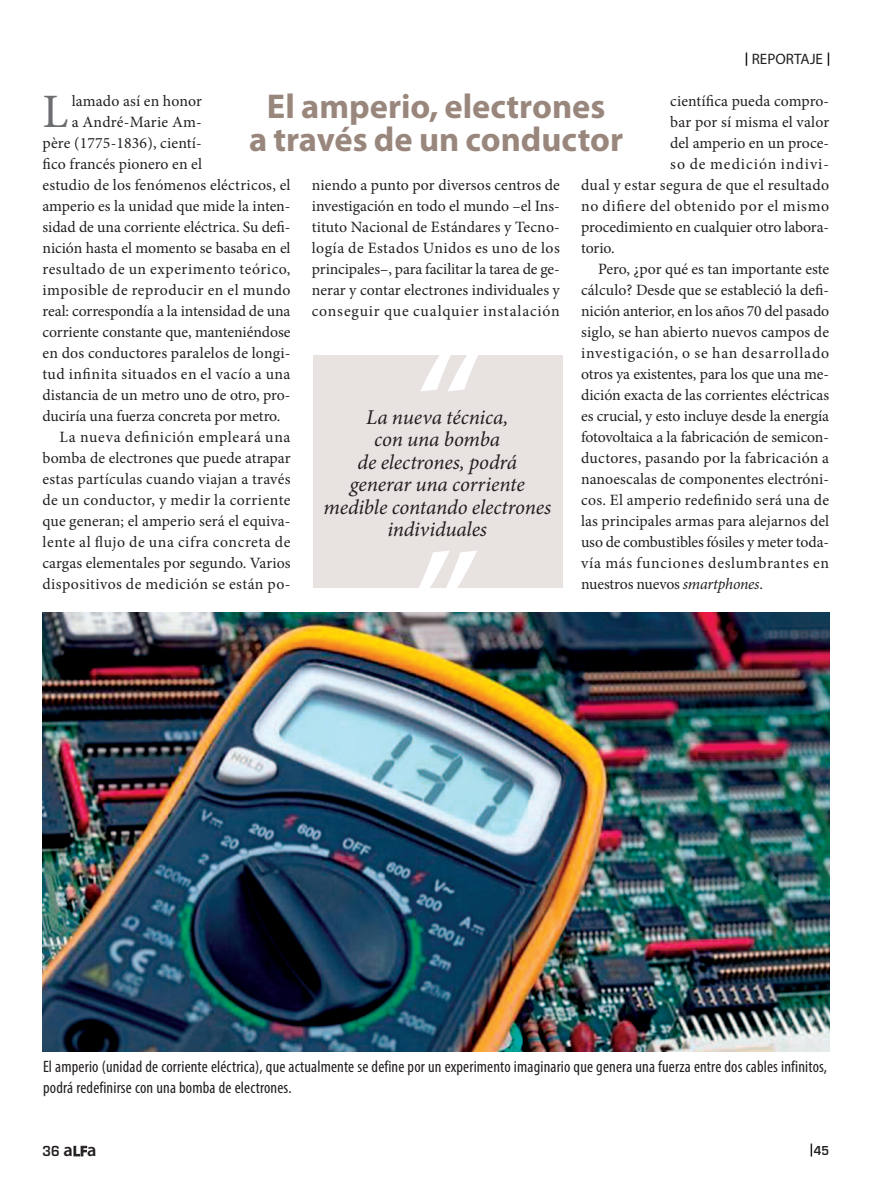
<style>
.page{position:relative;width:893px;height:1191px;background:#fff}
.page>*{position:absolute;margin:0;border:0;box-sizing:border-box;transform-origin:0 0}
.t1{font:italic 183.6px "Myriad Pro";color:#fff}
.t2{font:48px "Minion Pro";color:#6c6d70}
.t3{font:700 34.5px/33px "Myriad Pro";color:#99877d;text-align:center}
.t4{font:italic 21px/22.5px "Minion Pro";letter-spacing:-.005em;color:#231f20;text-align:center}
.t5{font:condensed 16.5px/21px "Myriad Pro";letter-spacing:.01em;color:#231f20}
.t6{font:15.75px/21px "Minion Pro";letter-spacing:.005em;color:#231f20;text-align:justify}
.t7{font:15.75px "Minion Pro";letter-spacing:.03em;color:#231f20}
.t8{font:15.75px "Minion Pro";letter-spacing:.035em;color:#231f20}
.t9{font:15.75px "Minion Pro";letter-spacing:.05em;color:#231f20}
.t10{font:15.75px "Minion Pro";letter-spacing:.045em;color:#231f20}
.t11{font:15.75px "Minion Pro";letter-spacing:.06em;color:#231f20}
.t12{font:15.15px "Myriad Pro";color:#231f20}
.t13{font:700 15.15px "Eurostile";color:#231f20;scale:.9 1}
.t14{font:700 13.5px "Eurostile";color:#231f20;scale:.9 1}
.s1{font-style:italic}
.s2{font-family:"Myriad Pro";font-weight:600;font-size:18.45px}
.s3{font-family:"Myriad Pro";font-weight:600;font-size:14.25px}
</style>
<div class="page">
<svg style="left:811px;top:1143px;width:1px;height:13px"></svg>
<svg style="left:746px;top:53px;width:1px;height:13px"></svg>
<svg style="left:828px;top:53px;width:1px;height:13px"></svg>
<div style="left:313px;top:355px;width:250px;height:233px;background:#e8e3e1"></div>
<img style="left:43px;top:612px;width:786px;height:439px">
<p class="t12" style="left:752px;top:54px;width:73px">REPORTAJE</p>
<h3 class="t3" style="left:249px;top:93px;width:376px">El amperio, electrones<br>a través de un conductor</h3>
<p class="t6" style="left:670px;top:92px;width:160px">científica pueda compro-</p>
<p class="t6" style="left:670px;top:113px;width:160px">bar por sí misma el valor</p>
<p class="t6" style="left:670px;top:134px;width:160px">del amperio en un proce-</p>
<p class="t11" style="left:670px;top:158px;width:160px">so de medición indivi-</p>
<p class="t6" style="left:581px;top:176px;width:250px">dual y estar segura de que el resultado</p>
<p class="t10" style="left:581px;top:200px;width:250px">no difiere del obtenido por el mismo</p>
<p class="t6" style="left:581px;top:218px;width:249px">procedimiento en cualquier otro labora-</p>
<p class="t6" style="left:581px;top:239px;width:35px">torio.</p>
<p class="t6" style="left:598px;top:260px;width:233px">Pero, ¿por qué es tan importante este</p>
<p class="t6" style="left:581px;top:281px;width:249px">cálculo? Desde que se estableció la defi-</p>
<p class="t6" style="left:581px;top:302px;width:250px">nición anterior, en los años 70 del pasado</p>
<p class="t6" style="left:581px;top:323px;width:250px">siglo, se han abierto nuevos campos de</p>
<p class="t9" style="left:581px;top:347px;width:250px">investigación, o se han desarrollado</p>
<p class="t6" style="left:581px;top:365px;width:249px">otros ya existentes, para los que una me-</p>
<p class="t6" style="left:581px;top:386px;width:250px">dición exacta de las corrientes eléctricas</p>
<p class="t6" style="left:581px;top:407px;width:250px">es crucial, y esto incluye desde la energía</p>
<p class="t6" style="left:581px;top:428px;width:249px">fotovoltaica a la fabricación de semicon-</p>
<p class="t6" style="left:581px;top:449px;width:250px">ductores, pasando por la fabricación a</p>
<p class="t6" style="left:581px;top:470px;width:249px">nanoescalas de componentes electróni-</p>
<p class="t6" style="left:581px;top:491px;width:250px">cos. El amperio redefinido será una de</p>
<p class="t6" style="left:581px;top:512px;width:250px">las principales armas para alejarnos del</p>
<p class="t6" style="left:581px;top:533px;width:249px">uso de combustibles fósiles y meter toda-</p>
<p class="t9" style="left:581px;top:557px;width:250px">vía más funciones deslumbrantes en</p>
<p class="t6" style="left:581px;top:575px;width:183px">nuestros nuevos <span class="s1">smartphones</span>.</p>
<h2 class="t2" style="left:43px;top:93px;width:27px">L</h2>
<p class="t6" style="left:72px;top:92px;width:132px">lamado así en honor</p>
<p class="t6" style="left:72px;top:113px;width:132px">a André-Marie Am-</p>
<p class="t6" style="left:43px;top:134px;width:161px">père (1775-1836), cientí-</p>
<p class="t6" style="left:43px;top:155px;width:161px">fico francés pionero en el</p>
<p class="t6" style="left:43px;top:176px;width:250px">estudio de los fenómenos eléctricos, el</p>
<p class="t6" style="left:43px;top:197px;width:249px">amperio es la unidad que mide la inten-</p>
<p class="t6" style="left:43px;top:218px;width:249px">sidad de una corriente eléctrica. Su defi-</p>
<p class="t6" style="left:43px;top:239px;width:250px">nición hasta el momento se basaba en el</p>
<p class="t8" style="left:43px;top:263px;width:250px">resultado de un experimento teórico,</p>
<p class="t7" style="left:43px;top:284px;width:250px">imposible de reproducir en el mundo</p>
<p class="t6" style="left:43px;top:302px;width:250px">real: correspondía a la intensidad de una</p>
<p class="t6" style="left:43px;top:323px;width:250px">corriente constante que, manteniéndose</p>
<p class="t6" style="left:43px;top:344px;width:249px">en dos conductores paralelos de longi-</p>
<p class="t7" style="left:43px;top:368px;width:250px">tud infinita situados en el vacío a una</p>
<p class="t6" style="left:43px;top:386px;width:249px">distancia de un metro uno de otro, pro-</p>
<p class="t6" style="left:43px;top:407px;width:239px">duciría una fuerza concreta por metro.</p>
<p class="t10" style="left:60px;top:431px;width:233px">La nueva definición empleará una</p>
<p class="t6" style="left:43px;top:449px;width:250px">bomba de electrones que puede atrapar</p>
<p class="t6" style="left:43px;top:470px;width:250px">estas partículas cuando viajan a través</p>
<p class="t7" style="left:43px;top:494px;width:250px">de un conductor, y medir la corriente</p>
<p class="t6" style="left:43px;top:512px;width:249px">que generan; el amperio será el equiva-</p>
<p class="t8" style="left:43px;top:536px;width:250px">lente al flujo de una cifra concreta de</p>
<p class="t6" style="left:43px;top:554px;width:250px">cargas elementales por segundo. Varios</p>
<p class="t7" style="left:43px;top:578px;width:249px">dispositivos de medición se están po-</p>
<p class="t6" style="left:312px;top:176px;width:250px">niendo a punto por diversos centros de investigación en todo el mundo –el Ins&shy;tituto Nacional de Estándares y Tecno&shy;logía de Estados Unidos es uno de los principales–, para facilitar la tarea de ge&shy;nerar y contar electrones individuales y conseguir que cualquier instalación</p>
<h1 class="t1" style="left:407px;top:343px;width:64px">“</h1>
<h3 class="t4" style="left:323px;top:407px;width:229px">La nueva técnica,<br>con una bomba<br>de electrones, podrá<br>generar una corriente medible contando electrones individuales</h3>
<h1 class="t1" style="left:490px;top:598px;width:64px;rotate:-180deg">“</h1>
<p class="t5" style="left:43px;top:1057px;width:785px">El amperio (unidad de corriente eléctrica), que actualmente se define por un experimento imaginario que genera una fuerza entre dos cables infinitos, podrá redefinirse con una bomba de electrones.</p>
<p class="t13" style="left:43px;top:1141px;width:61px">36 <span class="s2">a</span><span class="s3">LF</span><span class="s2">a</span></p>
<p class="t14" style="left:814px;top:1142px;width:18px">45</p>
</div>
